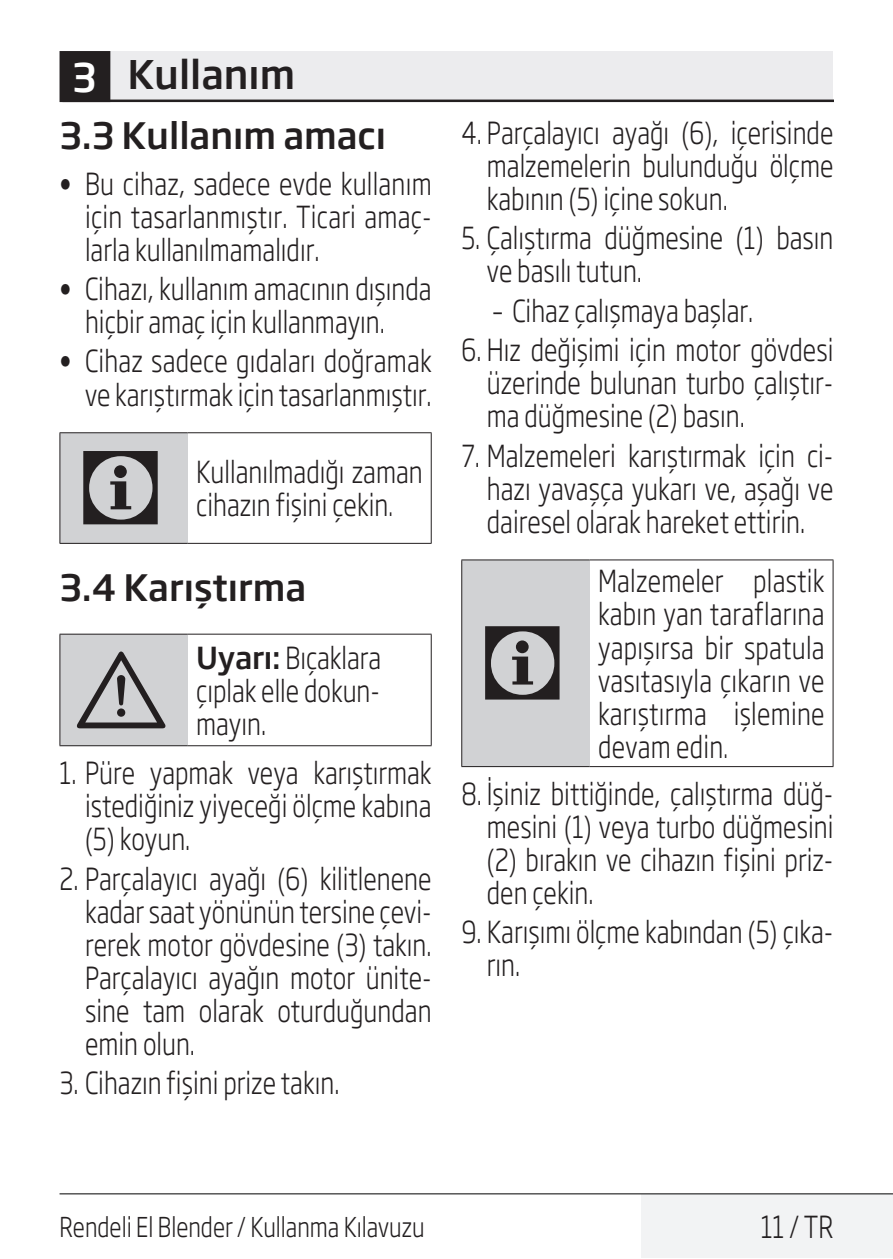
<style>
.page{position:relative;width:893px;height:1259px;background:#fff}
.page>*{position:absolute;margin:0;border:0;box-sizing:border-box;transform-origin:0 0}
.t1{font:108px "ZIWARNUN";color:#231f20}
.t2{font:96px "ZIWARNUN";color:#231f20}
.Unite_Baslik_Icerik{font:500 39px "Soho Gothic Pro";color:#231f20}
.Alt_Baslik_Icerik{font:500 36px "Soho Gothic Pro";color:#231f20}
.Duz_Metin{font:300 30px/33px "Soho Gothic Pro";color:#231f20;text-align:justify;scale:.8 1}
.t3{font:300 27px "Soho Gothic Pro";color:#231f20;scale:.8 1}
.s1{color:#fff}
.s2{font-family:"Helvetica Neue LT Pro";font-weight:700;font-stretch:condensed}
.s3{font-size:27px}
.s4{font-weight:500}
</style>
<div class="page">
<div style="left:62px;top:51px;width:771px;height:50px;background:#ececee"></div>
<hr style="left:62px;top:100px;width:771px;height:2px;background:#231f20">
<div style="left:61px;top:53px;width:48px;height:48px;background:#231f20"></div>
<div style="left:60px;top:51px;width:50px;height:51px;border:3px solid #231f20"></div>
<div style="left:641px;top:1194px;width:252px;height:63px;background:#f2f3f4"></div>
<hr style="left:60px;top:1193px;width:833px;height:1px;background:#000">
<div style="left:60px;top:433px;width:128px;height:110px;background:#d1d2d4"></div>
<hr style="left:60px;top:543px;width:128px;height:1px;background:#231f20">
<hr style="left:188px;top:432px;width:244px;height:1px;background:#231f20">
<hr style="left:431px;top:433px;width:1px;height:110px;background:#231f20">
<hr style="left:188px;top:543px;width:244px;height:1px;background:#231f20">
<hr style="left:60px;top:432px;width:128px;height:1px;background:#231f20">
<hr style="left:59px;top:433px;width:1px;height:110px;background:#231f20">
<div style="left:60px;top:634px;width:128px;height:112px;background:#d1d2d4"></div>
<hr style="left:188px;top:633px;width:244px;height:1px;background:#231f20">
<hr style="left:431px;top:634px;width:1px;height:111px;background:#231f20">
<hr style="left:188px;top:745px;width:244px;height:1px;background:#231f20">
<hr style="left:60px;top:745px;width:128px;height:1px;background:#231f20">
<hr style="left:60px;top:633px;width:128px;height:1px;background:#231f20">
<hr style="left:59px;top:634px;width:1px;height:111px;background:#231f20">
<div style="left:462px;top:560px;width:127px;height:206px;background:#d1d2d4"></div>
<hr style="left:461px;top:766px;width:128px;height:1px;background:#231f20">
<hr style="left:589px;top:559px;width:244px;height:1px;background:#231f20">
<hr style="left:833px;top:560px;width:1px;height:206px;background:#231f20">
<hr style="left:589px;top:766px;width:244px;height:1px;background:#231f20">
<hr style="left:461px;top:559px;width:128px;height:1px;background:#231f20">
<hr style="left:461px;top:560px;width:1px;height:206px;background:#231f20">
<p class="Unite_Baslik_Icerik" style="left:72px;top:44px;width:224px"><span class="s1">3</span> Kullanım</p>
<p class="Alt_Baslik_Icerik" style="left:60px;top:107px;width:328px">3.3 Kullanım amacı</p>
<p class="Duz_Metin" style="left:85px;top:165px;width:435px;text-indent:-26px"><span class="s2">•</span> Bu cihaz, sadece evde kullanım için tasarlanmıştır. Ticari amaç&shy;larla kullanılmamalıdır.</p>
<p class="Duz_Metin" style="left:85px;top:271px;width:435px;text-indent:-26px"><span class="s2">•</span> Cihazı, kullanım amacının dışında hiçbir amaç için kullanmayın.</p>
<p class="Duz_Metin" style="left:60px;top:343px;width:467px;text-align:right"><span class="s2">•</span> Cihaz sadece gıdaları doğramak ve karıştırmak için tasarlanmıştır.</p>
<p class="t1" style="left:77px;top:431px;width:94px">C</p>
<p class="Duz_Metin" style="left:196px;top:454px;width:285px">Kullanılmadığı zaman cihazın fişini çekin<span class="s3">.</span></p>
<p class="Alt_Baslik_Icerik" style="left:60px;top:559px;width:248px">3.4 Karıştırma</p>
<p class="t2" style="left:77px;top:639px;width:94px">A</p>
<p class="Duz_Metin" style="left:196px;top:639px;width:233px"><span class="s4">Uyarı:</span> Bıçaklara çıplak elle dokun&shy;mayın.</p>
<p class="Duz_Metin" style="left:85px;top:755px;width:435px;text-indent:-26px">1. Püre yapmak veya karıştırmak istediğiniz yiyeceği ölçme kabına (5) koyun.</p>
<p class="Duz_Metin" style="left:85px;top:860px;width:435px;text-indent:-26px">2. Parçalayıcı ayağı (6) kilitlenene kadar saat yönünün tersine çevi&shy;rerek motor gövdesine (3) takın.<br>Parçalayıcı ayağın motor ünite&shy;sine tam olarak oturduğundan emin olun.</p>
<p class="Duz_Metin" style="left:60px;top:1064px;width:351px">3. Cihazın fişini prize takın.</p>
<p class="Duz_Metin" style="left:487px;top:115px;width:435px;text-indent:-26px">4. Parçalayıcı ayağı (6), içerisinde malzemelerin bulunduğu ölçme kabının (5) içine sokun.</p>
<p class="Duz_Metin" style="left:487px;top:220px;width:435px;text-indent:-26px">5. Çalıştırma düğmesine (1) basın ve basılı tutun.</p>
<p class="Duz_Metin" style="left:492px;top:292px;width:328px">– Cihaz çalışmaya başlar.</p>
<p class="Duz_Metin" style="left:487px;top:332px;width:435px;text-indent:-26px">6. Hız değişimi için motor gövdesi üzerinde bulunan turbo çalıştır&shy;ma düğmesine (2) basın.</p>
<p class="Duz_Metin" style="left:487px;top:437px;width:435px;text-indent:-26px">7. Malzemeleri karıştırmak için ci&shy;hazı yavaşça yukarı ve, aşağı ve dairesel olarak hareket ettirin.</p>
<p class="Duz_Metin" style="left:598px;top:563px;width:285px">Malzemeler plastik kabın yan taraflarına yapışırsa bir spatula vasıtasıyla çıkarın ve karıştırma işlemine devam edin<span class="s3">.</span></p>
<p class="Duz_Metin" style="left:487px;top:775px;width:435px;text-indent:-26px">8. İşiniz bittiğinde, çalıştırma düğ&shy;mesini (1) veya turbo düğmesini (2) bırakın ve cihazın fişini priz&shy;den çekin.</p>
<p class="Duz_Metin" style="left:487px;top:914px;width:430px;text-indent:-26px">9. Karışımı ölçme kabından (5) çıka&shy;rın.</p>
<p class="t1" style="left:479px;top:606px;width:94px">C</p>
<p class="t3" style="left:60px;top:1205px;width:458px">Rendeli El Blender / Kullanma Kılavuzu</p>
<p class="Duz_Metin" style="left:761px;top:1208px;width:92px">11 / TR</p>
</div>
